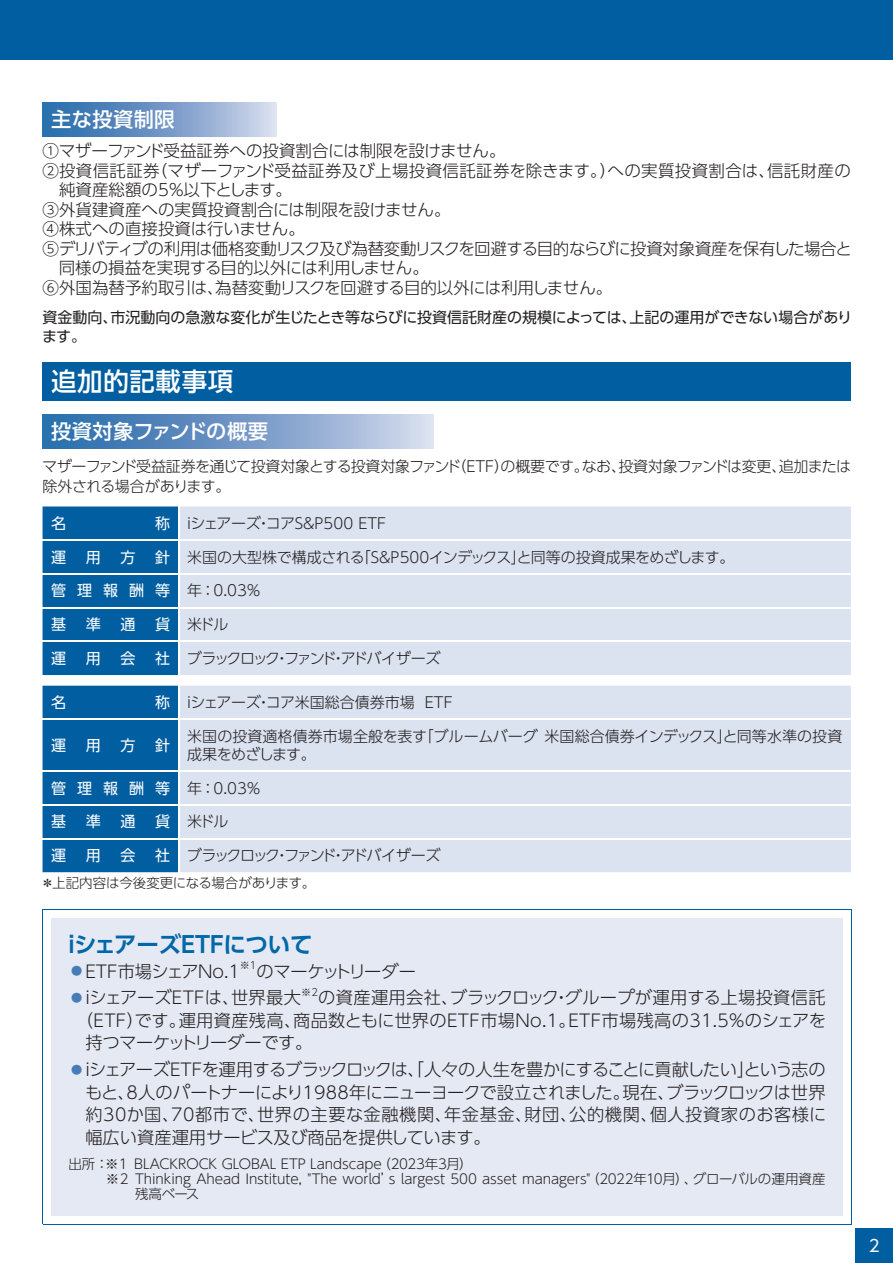
<style>
.page{position:relative;width:893px;height:1263px;background:#fff}
.page>*{position:absolute;margin:0;border:0;box-sizing:border-box;transform-origin:0 0}
.t1{font:25.5px "UD Shin Go Pro Medium 90 pv RKSJ H";letter-spacing:.025em;color:#fff}
.t2{font:22.5px "UD Shin Go Pro De Bold 90 pv RKSJ H";letter-spacing:-.01em;color:#0067a8}
.t3{font:20.25px "UD Shin Go Pro Medium 90 pv RKSJ H";letter-spacing:.005em;color:#fff}
.t4{font:20.25px "UD Shin Go Pro Medium 90 pv RKSJ H";letter-spacing:.025em;color:#fff}
.t5{font:17.25px/22.5px "UD Shin Go Pro Light 90 pv RKSJ H";color:#231f20;text-align:justify}
.t6{font:17.25px "UD Shin Go Pro Light 90 pv RKSJ H";letter-spacing:.02em;color:#231f20}
.t7{font:17.25px "UD Shin Go Pro Light 90 pv RKSJ H";letter-spacing:-.025em;color:#231f20}
.t8{font:17.25px "UD Shin Go Pro Light 90 pv RKSJ H";letter-spacing:-.02em;color:#231f20}
.t9{font:16.5px "UD Shin Go Pro Light 90 pv RKSJ H";letter-spacing:-.015em;color:#231f20}
.t10{font:16.5px "UD Shin Go Pro Light 90 pv RKSJ H";letter-spacing:-.04em;color:#231f20}
.t11{font:16.5px "UD Shin Go Pro Light 90 pv RKSJ H";letter-spacing:.02em;color:#231f20}
.t12{font:16.5px "UD Shin Go Pro Regular 90 pv RKSJ H";color:#fff}
.t13{font:15px/19.5px "UD Shin Go Pro Light 90 pv RKSJ H";letter-spacing:-.03em;color:#231f20}
.t14{font:15px/19.5px "UD Shin Go Pro Regular 90 pv RKSJ H";color:#231f20}
.t15{font:15px/18px "UD Shin Go Pro Light 90 pv RKSJ H";letter-spacing:.005em;color:#231f20}
.t16{font:15px "UD Shin Go Pro Light 90 pv RKSJ H";letter-spacing:-.15em;color:#231f20}
.t17{font:15px "UD Shin Go Pro Regular 90 pv RKSJ H";color:#fff}
.t18{font:15px "UD Shin Go Pro Light 90 pv RKSJ H";color:#231f20}
.t19{font:13.5px "UD Shin Go Pro Light 90 pv RKSJ H";letter-spacing:-.01em;color:#231f20}
.t20{font:10.05px "UD Shin Go Pro Light 90 pv RKSJ H";color:#231f20}
.s1{font-family:"UD Shin Go Pro Regular 90 pv RKSJ H";color:#fff}
.s2{font-family:"Gothic MB101 Pro Light 90 pv RKSJ H";font-size:16.5px;color:#477db6}
</style>
<div class="page">
<div style="left:43px;top:507px;width:135px;height:168px;background:#005ea1"></div>
<div style="left:180px;top:507px;width:670px;height:168px;background:#dbe2f0"></div>
<hr style="left:43px;top:540px;width:807px;height:1px;background:#fff">
<hr style="left:43px;top:573px;width:807px;height:1px;background:#fff">
<hr style="left:43px;top:607px;width:807px;height:1px;background:#fff">
<hr style="left:43px;top:641px;width:807px;height:1px;background:#fff">
<div style="left:43px;top:686px;width:135px;height:186px;background:#005ea1"></div>
<div style="left:180px;top:686px;width:670px;height:186px;background:#dbe2f0"></div>
<hr style="left:43px;top:719px;width:807px;height:1px;background:#fff">
<hr style="left:43px;top:771px;width:807px;height:1px;background:#fff">
<hr style="left:43px;top:804px;width:807px;height:1px;background:#fff">
<hr style="left:43px;top:838px;width:807px;height:1px;background:#fff">
<hr style="left:43px;top:909px;width:808px;height:1px;background:#005ea1">
<hr style="left:43px;top:910px;width:1px;height:314px;background:#005ea1">
<hr style="left:850px;top:910px;width:1px;height:314px;background:#005ea1">
<hr style="left:43px;top:1224px;width:808px;height:1px;background:#005ea1">
<div style="left:51px;top:918px;width:791px;height:298px;background:#e5e9f3"></div>
<div style="left:43px;top:362px;width:807px;height:39px;background:#005ea1"></div>
<div style="left:43px;top:414px;width:391px;height:34px;background:linear-gradient(to right,#1d64a7,#d1d5ea)"></div>
<div style="left:43px;top:102px;width:233px;height:34px;background:linear-gradient(to right,#1d64a7,#d0d4ea)"></div>
<div style="left:855px;top:1228px;width:37px;height:35px;background:#005ea1"></div>
<div style="left:0;top:0;width:892px;height:60px;background:#005ea1"></div>
<p class="t4" style="left:51px;top:112px;width:125px">主な投資制限</p>
<p class="t9" style="left:43px;top:145px;width:464px">①マザーファンド受益証券への投資割合には制限を設けません。</p>
<p class="t11" style="left:43px;top:164px;width:809px">② 投資信託証券（マザーファンド受益証券及び上場投資信託証券を除きます。）への実質投資割合は、信託財産の</p>
<p class="t9" style="left:59px;top:184px;width:234px">純資産総額の5％以下とします。</p>
<p class="t9" style="left:43px;top:203px;width:409px">③外貨建資産への実質投資割合には制限を設けません。</p>
<p class="t9" style="left:43px;top:223px;width:264px">④株式への直接投資は行いません。</p>
<p class="t10" style="left:43px;top:242px;width:811px">⑤ デリバティブの利用は価格変動リスク及び為替変動リスクを回避する目的ならびに投資対象資産を保有した場合と</p>
<p class="t9" style="left:59px;top:262px;width:372px">同様の損益を実現する目的以外には利用しません。</p>
<p class="t9" style="left:43px;top:281px;width:571px">⑥外国為替予約取引は、為替変動リスクを回避する目的以外には利用しません。</p>
<p class="t14" style="left:42px;top:309px;width:811px">資金動向、市況動向の急激な変化が生じたとき等ならびに投資信託財産の規模によっては、上記の運用ができない場合があります。</p>
<h1 class="t1" style="left:51px;top:372px;width:184px">追加的記載事項</h1>
<p class="t3" style="left:51px;top:424px;width:218px">投資対象ファンドの概要</p>
<p class="t13" style="left:42px;top:459px;width:810px">マザーファンド受益証券を通じて投資対象とする投資対象ファンド（ETF）の概要です。なお、投資対象ファンドは変更、追加または除外される場合があります。</p>
<p class="t17" style="left:51px;top:518px;width:16px">名</p>
<p class="t13" style="left:155px;top:516px;width:233px"><span class="s1">称</span> iシェアーズ・コアS&amp;P500 ETF</p>
<p class="t17" style="left:51px;top:551px;width:16px">運</p>
<p class="t17" style="left:86px;top:551px;width:16px">用</p>
<p class="t17" style="left:120px;top:551px;width:16px">方</p>
<p class="t13" style="left:155px;top:549px;width:581px"><span class="s1">針</span> 米国の大型株で構成される「S&amp;P500インデックス」と同等の投資成果をめざします。</p>
<p class="t13" style="left:51px;top:583px;width:212px"><span class="s1">管 理 報 酬 等</span> 年：0.03％</p>
<p class="t17" style="left:51px;top:619px;width:16px">基</p>
<p class="t17" style="left:86px;top:619px;width:16px">準</p>
<p class="t17" style="left:120px;top:619px;width:16px">通</p>
<p class="t13" style="left:155px;top:617px;width:75px"><span class="s1">貨</span> 米ドル</p>
<p class="t17" style="left:51px;top:653px;width:16px">運</p>
<p class="t17" style="left:86px;top:653px;width:16px">用</p>
<p class="t17" style="left:120px;top:653px;width:16px">会</p>
<p class="t16" style="left:155px;top:653px;width:287px"><span class="s1">社</span> ブラックロック・ファンド・アドバイザーズ</p>
<p class="t17" style="left:51px;top:697px;width:16px">名</p>
<p class="t18" style="left:155px;top:697px;width:299px"><span class="s1">称</span> iシェアーズ・コア米国総合債券市場 ETF</p>
<p class="t17" style="left:51px;top:740px;width:16px">運</p>
<p class="t17" style="left:86px;top:740px;width:16px">用</p>
<p class="t17" style="left:120px;top:740px;width:16px">方</p>
<p class="t17" style="left:155px;top:740px;width:16px">針</p>
<p class="t15" style="left:187px;top:729px;width:656px">米国の投資適格債券市場全般を表す「ブルームバーグ 米国総合債券インデックス」と同等水準の投資成果をめざします。</p>
<p class="t13" style="left:51px;top:780px;width:212px"><span class="s1">管 理 報 酬 等</span> 年：0.03％</p>
<p class="t17" style="left:51px;top:816px;width:16px">基</p>
<p class="t17" style="left:86px;top:816px;width:16px">準</p>
<p class="t17" style="left:120px;top:816px;width:16px">通</p>
<p class="t13" style="left:155px;top:814px;width:75px"><span class="s1">貨</span> 米ドル</p>
<p class="t17" style="left:51px;top:850px;width:16px">運</p>
<p class="t17" style="left:86px;top:850px;width:16px">用</p>
<p class="t17" style="left:120px;top:850px;width:16px">会</p>
<p class="t16" style="left:155px;top:850px;width:287px"><span class="s1">社</span> ブラックロック・ファンド・アドバイザーズ</p>
<p class="t19" style="left:41px;top:878px;width:276px">＊上記内容は今後変更になる場合があります。</p>
<h2 class="t2" style="left:68px;top:936px;width:246px">iシェアーズETFについて</h2>
<p class="t5" style="left:68px;top:962px;width:173px"><span class="s2">●</span>ETF市場シェアNo.1</p>
<p class="t20" style="left:240px;top:961px;width:18px">※1</p>
<p class="t8" style="left:256px;top:965px;width:161px">のマーケットリーダー</p>
<p class="t5" style="left:68px;top:989px;width:234px"><span class="s2">●</span>iシェアーズETFは、世界最大</p>
<p class="t20" style="left:301px;top:988px;width:18px">※2</p>
<p class="t6" style="left:318px;top:991px;width:509px">の資産運用会社、ブラックロック・グループが運用する上場投資信託</p>
<p class="t6" style="left:76px;top:1014px;width:751px">（ETF）です。運用資産残高、商品数ともに世界のETF市場No.1。ETF市場残高の31.5％のシェアを</p>
<p class="t7" style="left:85px;top:1036px;width:228px">持つマーケットリーダーです。</p>
<p class="t5" style="left:85px;top:1061px;width:742px;text-indent:-17px"><span class="s2">●</span>iシェアーズETFを運用するブラックロックは、「人々の人生を豊かにすることに貢献したい」という志のもと、8人のパートナーにより1988年にニューヨークで設立されました。現在、ブラックロックは世界約30か国、70都市で、世界の主要な金融機関、年金基金、財団、公的機関、個人投資家のお客様に幅広い資産運用サービス及び商品を提供しています。</p>
<p class="t19" style="left:68px;top:1159px;width:406px">出所：※１ BLACKROCK GLOBAL ETP Landscape（2023年3月）</p>
<p class="t19" style="left:106px;top:1174px;width:721px">※２ Thinking Ahead Institute, "The world’s largest 500 asset managers"（2022年10月）、グローバルの運用資産</p>
<p class="t19" style="left:135px;top:1189px;width:66px">残高ベース</p>
<p class="t12" style="left:868px;top:1239px;width:12px">2</p>
</div>
